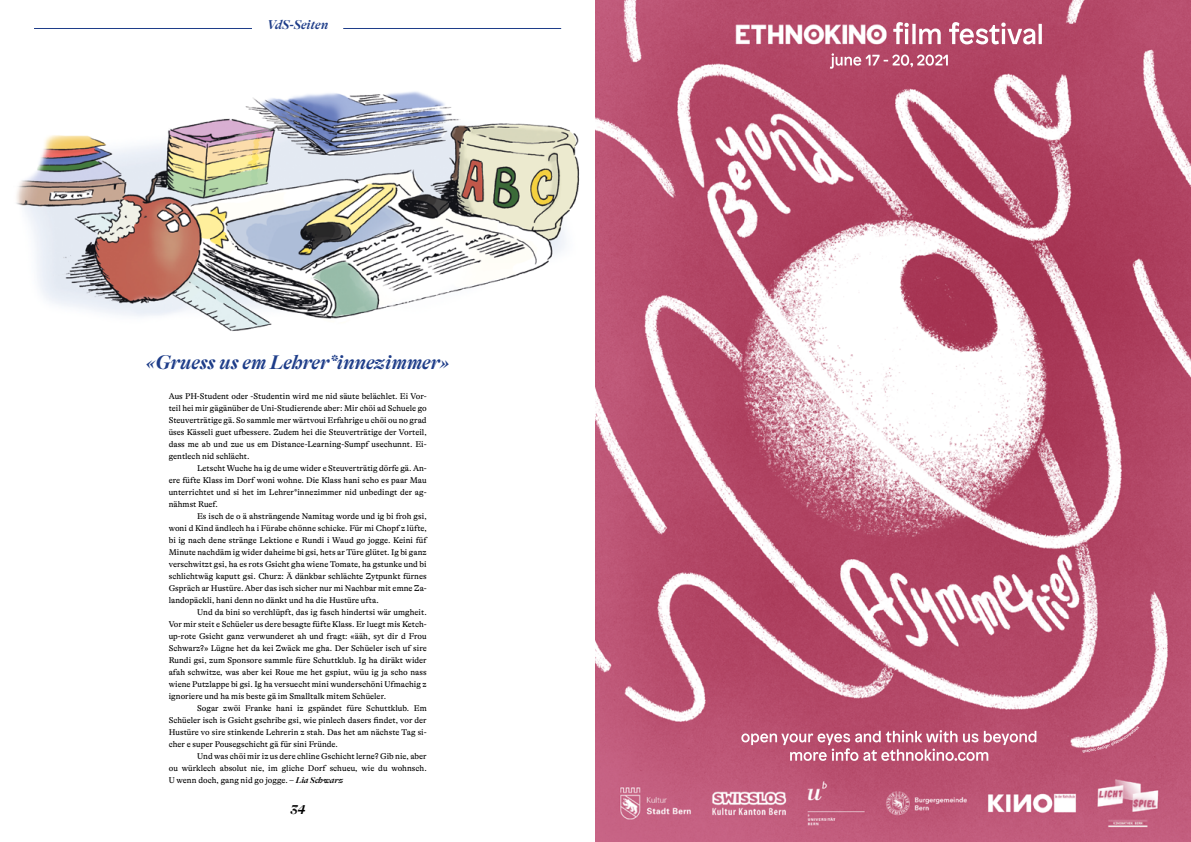
<style>
.page{position:relative;width:1191px;height:842px;background:#fff}
.page>*{position:absolute;margin:0;border:0;box-sizing:border-box;transform-origin:0 0}
.t1{font:italic 700 20px "GT Alpina Fine";color:#1e3d89}
.t2{font:italic 700 13px "GT Alpina Fine";color:#1e3d89}
.t3{font:italic 700 13px "GT Alpina Fine";color:#000}
.t4{font:8.5px/12px "GT Alpina";color:#000;text-align:justify}
.s1{font-family:"GT Alpina Fine";font-weight:700;font-style:italic}
</style>
<div class="page">
<img style="left:16px;top:91px;width:564px;height:240px">
<hr style="left:34px;top:28px;width:218px;height:1px;background:#1e3d89">
<hr style="left:343px;top:28px;width:218px;height:1px;background:#1e3d89">
<img style="left:595px;top:0;width:596px;height:842px">
<img style="left:1074px;top:696px;width:87px;height:60px">
<h2 class="t2" style="left:267px;top:17px;width:62px">VdS-Seiten</h2>
<h1 class="t1" style="left:146px;top:351px;width:304px">«Gruess us em Lehrer*innezimmer»</h1>
<p class="t4" style="left:169px;top:390px;width:259px">Aus PH-Student oder -Studentin wird me nid säute belächlet. Ei Vor&shy;teil hei mir gägänüber de Uni-Studierende aber: Mir chöi ad Schuele go Steuverträtige gä. So sammle mer wärtvoui Erfahrige u chöi ou no grad üses Kässeli guet ufbessere. Zudem hei die Steuverträtige der Vorteil, dass me ab und zue us em Distance-Learning-Sumpf usechunnt. Ei&shy;gentlech nid schlächt.</p>
<p class="t4" style="left:169px;top:462px;width:259px;text-indent:28px">Letscht Wuche ha ig de ume wider e Steuverträtig dörfe gä. An&shy;ere füfte Klass im Dorf woni wohne. Die Klass hani scho es paar Mau unterrichtet und si het im Lehrer*innezimmer nid unbedingt der ag&shy;nähmst Ruef.</p>
<p class="t4" style="left:169px;top:510px;width:259px;text-indent:28px">Es isch de o ä ahsträngende Namitag worde und ig bi froh gsi, woni d Kind ändlech ha i Fürabe chönne schicke. Für mi Chopf z lüfte, bi ig nach dene stränge Lektione e Rundi i Waud go jogge. Keini füf Minute nachdäm ig wider daheime bi gsi, hets ar Türe glütet. Ig bi ganz verschwitzt gsi, ha es rots Gsicht gha wiene Tomate, ha gstunke und bi schlichtwäg kaputt gsi. Churz: Ä dänkbar schlächte Zytpunkt fürnes Gspräch ar Hustüre. Aber das isch sicher nur mi Nachbar mit emne Za&shy;landopäckli, hani denn no dänkt und ha die Hustüre ufta.</p>
<p class="t4" style="left:169px;top:606px;width:259px;text-indent:28px">Und da bini so verchlüpft, das ig fasch hindertsi wär umgheit.<br>Vor mir steit e Schüeler us dere besagte füfte Klass. Er luegt mis Ketch&shy;up-rote Gsicht ganz verwunderet ah und fragt: «ääh, syt dir d Frou Schwarz?» Lügne het da kei Zwäck me gha. Der Schüeler isch uf sire Rundi gsi, zum Sponsore sammle füre Schuttklub. Ig ha diräkt wider afah schwitze, was aber kei Roue me het gspiut, wüu ig ja scho nass wiene Putzlappe bi gsi. Ig ha versuecht mini wunderschöni Ufmachig z ignoriere und ha mis beste gä im Smalltalk mitem Schüeler.</p>
<p class="t4" style="left:169px;top:702px;width:259px;text-indent:28px">Sogar zwöi Franke hani iz gspändet füre Schuttklub. Em Schüeler isch is Gsicht gschribe gsi, wie pinlech dasers findet, vor der Hustüre vo sire stinkende Lehrerin z stah. Das het am nächste Tag si&shy;cher e super Pousegschicht gä für sini Fründe.</p>
<p class="t4" style="left:169px;top:750px;width:259px;text-indent:28px">Und was chöi mir iz us dere chline Gschicht lerne? Gib nie, aber ou würklech absolut nie, im gliche Dorf schueu, wie du wohnsch.<br>U wenn doch, gang nid go jogge. – <span class="s1">Lia Schwarz</span></p>
<h2 class="t3" style="left:290px;top:802px;width:16px">34</h2>
</div>
